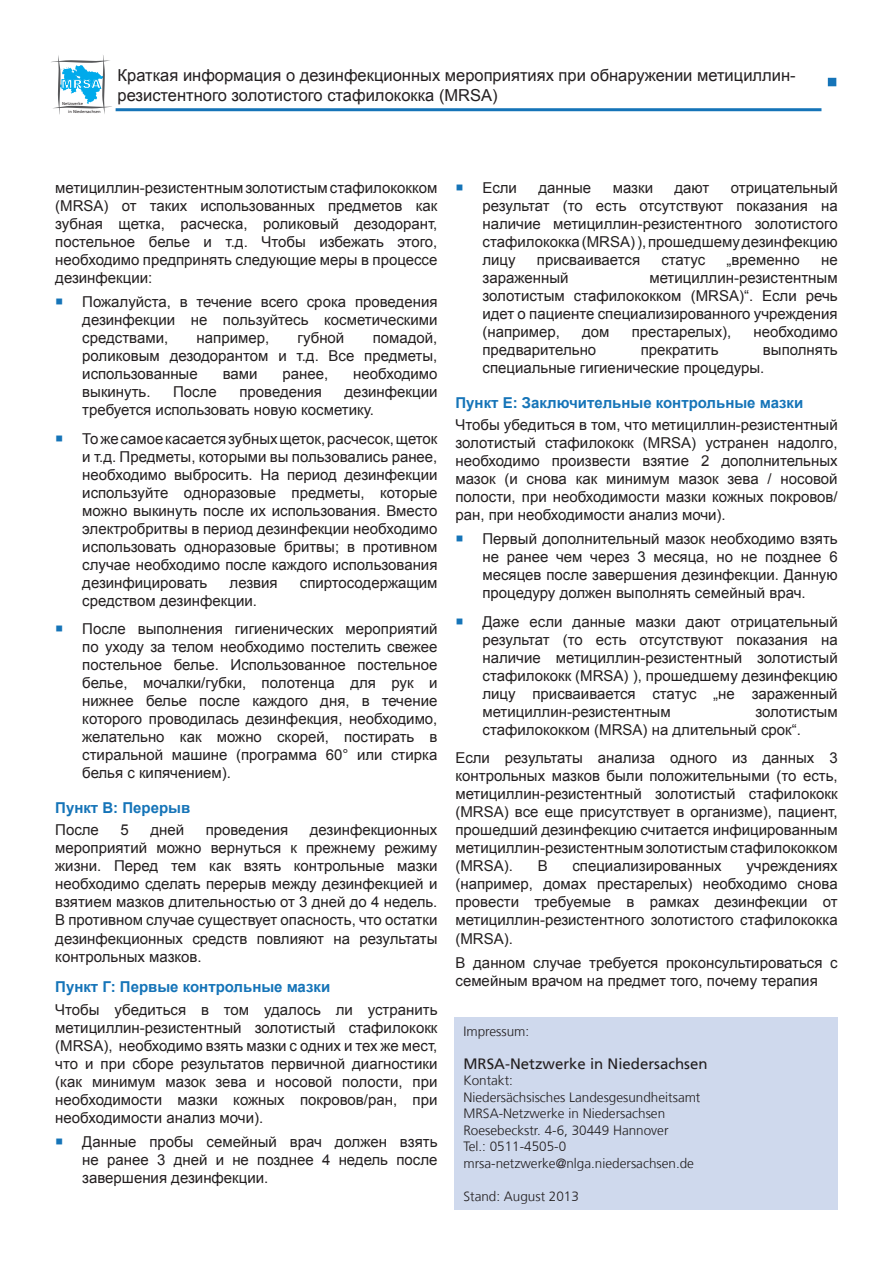
<style>
.page{position:relative;width:893px;height:1263px;background:#fff}
.page>*{position:absolute;margin:0;border:0;box-sizing:border-box;transform-origin:0 0}
.Titel_Seite_2{font:16.5px/19.8px "Arial";color:#231f20}
.Text_ohne_Einzug{font:15px/18px "Arial";color:#231f20;text-align:justify}
.Zwischenüberschrift{font:700 15px "Arial";color:#1574b8}
.t1{font:15px "NDS Frutiger";color:#231f20}
.t2{font:300 13.5px/16.5px "NDS Frutiger";color:#231f20}
.t3{font:900 12.15px "Arial";color:#fff}
.t4{font:4.2px/7.9px "NDS Frutiger";color:#231f20}
</style>
<div class="page">
<svg style="left:51px;top:55px;width:61px;height:60px"></svg>
<div style="left:828px;top:78px;width:8px;height:8px;background:#1574b8"></div>
<hr style="left:116px;top:108px;width:705px;height:3px;background:#1574b8">
<div style="left:454px;top:1017px;width:384px;height:192px;background:#cfd9ed"></div>
<p class="t3" style="left:61px;top:75px;width:41px">MRSA</p>
<p class="t4" style="left:68px;top:99px;width:34px;text-indent:-6px">Netzwerke<br>in Niedersachsen</p>
<p class="Titel_Seite_2" style="left:118px;top:65px;width:679px">Краткая информация о дезинфекционных мероприятиях при обнаружении метициллин&shy;резистентного золотистого стафилококка (MRSA)</p>
<p class="Text_ohne_Einzug" style="left:55px;top:178px;width:384px">метициллин-резистентным золотистым стафилококком (MRSA) от таких использованных предметов как зубная щетка, расческа, роликовый дезодорант, постельное белье и т.д. Чтобы избежать этого, необходимо предпринять следующие меры в процессе дезинфекции:</p>
<p class="Text_ohne_Einzug" style="left:82px;top:293px;width:357px">Пожалуйста, в течение всего срока проведения дезинфекции не пользуйтесь косметическими средствами,</p>
<p class="Text_ohne_Einzug" style="left:197px;top:329px;width:74px">например,</p>
<p class="Text_ohne_Einzug" style="left:298px;top:329px;width:48px">губной</p>
<p class="Text_ohne_Einzug" style="left:82px;top:329px;width:357px;text-indent:290px">помадой, роликовым дезодорантом и т.д. Все предметы, использованные</p>
<p class="Text_ohne_Einzug" style="left:223px;top:365px;width:36px">вами</p>
<p class="Text_ohne_Einzug" style="left:282px;top:365px;width:47px">ранее,</p>
<p class="Text_ohne_Einzug" style="left:353px;top:365px;width:86px">необходимо</p>
<p class="Text_ohne_Einzug" style="left:82px;top:383px;width:357px;text-indent:262px">дезинфекции требуется использовать новую косметику.</p>
<p class="Text_ohne_Einzug" style="left:82px;top:429px;width:357px">То же самое касается зубных щеток, расчесок, щеток и т.д. Предметы, которыми вы пользовались ранее, необходимо выбросить. На период дезинфекции используйте одноразовые предметы, которые можно выкинуть после их использования. Вместо электробритвы в период дезинфекции необходимо использовать одноразовые бритвы; в противном случае необходимо после каждого использования дезинфицировать</p>
<p class="Text_ohne_Einzug" style="left:82px;top:383px;width:70px">выкинуть.</p>
<p class="Text_ohne_Einzug" style="left:173px;top:383px;width:45px">После</p>
<p class="Text_ohne_Einzug" style="left:239px;top:383px;width:84px">проведения</p>
<p class="Text_ohne_Einzug" style="left:230px;top:573px;width:50px">лезвия</p>
<p class="Text_ohne_Einzug" style="left:300px;top:573px;width:139px">спиртосодержащим</p>
<p class="Text_ohne_Einzug" style="left:82px;top:591px;width:176px">средством дезинфекции.</p>
<p class="Text_ohne_Einzug" style="left:82px;top:620px;width:357px">После выполнения гигиенических мероприятий по уходу за телом необходимо постелить свежее постельное белье. Использованное постельное белье, мочалки/губки, полотенца для рук и нижнее белье после каждого дня, в течение которого проводилась дезинфекция, необходимо, желательно как можно скорей, постирать в стиральной машине (программа 60° или стирка белья с кипячением).</p>
<p class="Zwischenüberschrift" style="left:55px;top:798px;width:137px">Пункт В: Перерыв</p>
<p class="Text_ohne_Einzug" style="left:55px;top:821px;width:45px">После</p>
<p class="Text_ohne_Einzug" style="left:121px;top:821px;width:10px">5</p>
<p class="Text_ohne_Einzug" style="left:150px;top:821px;width:35px">дней</p>
<p class="Text_ohne_Einzug" style="left:206px;top:821px;width:84px">проведения</p>
<p class="Text_ohne_Einzug" style="left:55px;top:821px;width:384px;text-indent:254px">дезинфекционных мероприятий можно вернуться к прежнему режиму жизни. Перед тем как взять контрольные мазки необходимо сделать перерыв между дезинфекцией и взятием мазков длительностью от 3 дней до 4 недель.<br>В противном случае существует опасность, что остатки дезинфекционных средств повлияют на результаты контрольных мазков.</p>
<p class="Zwischenüberschrift" style="left:55px;top:977px;width:277px">Пункт Г: Первые контрольные мазки</p>
<p class="Text_ohne_Einzug" style="left:55px;top:1000px;width:384px">Чтобы убедиться в том удалось ли устранить метициллин-резистентный золотистый стафилококк (MRSA), необходимо взять мазки с одних и тех же мест, что и при сборе результатов первичной диагностики (как минимум мазок зева и носовой полости, при необходимости мазки кожных покровов/ран, при необходимости анализ мочи).</p>
<p class="Text_ohne_Einzug" style="left:82px;top:1133px;width:357px">Данные пробы семейный врач должен взять не ранее 3 дней и не позднее 4 недель после завершения дезинфекции.</p>
<p class="Text_ohne_Einzug" style="left:482px;top:178px;width:36px">Если</p>
<p class="Text_ohne_Einzug" style="left:538px;top:178px;width:54px">данные</p>
<p class="Text_ohne_Einzug" style="left:613px;top:178px;width:42px">мазки</p>
<p class="Text_ohne_Einzug" style="left:674px;top:178px;width:36px">дают</p>
<p class="Text_ohne_Einzug" style="left:482px;top:178px;width:357px;text-indent:248px">отрицательный результат (то есть отсутствуют показания на наличие метициллин-резистентного золотистого стафилококка (MRSA) ), прошедшему дезинфекцию лицу</p>
<p class="Text_ohne_Einzug" style="left:537px;top:250px;width:105px">присваивается</p>
<p class="Text_ohne_Einzug" style="left:661px;top:250px;width:46px">статус</p>
<p class="Text_ohne_Einzug" style="left:727px;top:250px;width:75px">„временно</p>
<p class="Text_ohne_Einzug" style="left:821px;top:250px;width:18px">не</p>
<p class="Text_ohne_Einzug" style="left:482px;top:268px;width:87px">зараженный</p>
<p class="Text_ohne_Einzug" style="left:482px;top:268px;width:357px;text-indent:167px">метициллин-резистентным золотистым стафилококком (MRSA)“. Если речь идет о пациенте специализированного учреждения (например,</p>
<p class="Text_ohne_Einzug" style="left:582px;top:322px;width:29px">дом</p>
<p class="Text_ohne_Einzug" style="left:632px;top:322px;width:101px">престарелых),</p>
<p class="Text_ohne_Einzug" style="left:753px;top:322px;width:86px">необходимо</p>
<p class="Text_ohne_Einzug" style="left:482px;top:340px;width:115px">предварительно</p>
<p class="Text_ohne_Einzug" style="left:641px;top:340px;width:79px">прекратить</p>
<p class="Text_ohne_Einzug" style="left:482px;top:340px;width:357px;text-indent:280px">выполнять специальные гигиенические процедуры.</p>
<p class="Zwischenüberschrift" style="left:455px;top:392px;width:349px">Пункт E: Заключительные контрольные мазки</p>
<p class="Text_ohne_Einzug" style="left:455px;top:416px;width:384px">Чтобы убедиться в том, что метициллин-резистентный золотистый стафилококк (MRSA) устранен надолго, необходимо произвести взятие 2 дополнительных мазок (и снова как минимум мазок зева / носовой полости, при необходимости мазки кожных покровов/ ран, при необходимости анализ мочи).</p>
<p class="Text_ohne_Einzug" style="left:482px;top:530px;width:357px">Первый дополнительный мазок необходимо взять не ранее чем через 3 месяца, но не позднее 6 месяцев после завершения дезинфекции. Данную процедуру должен выполнять семейный врач.</p>
<p class="Text_ohne_Einzug" style="left:482px;top:613px;width:357px">Даже если данные мазки дают отрицательный результат (то есть отсутствуют показания на наличие метициллин-резистентный золотистый стафилококк (MRSA) ), прошедшему дезинфекцию лицу присваивается статус „не зараженный метициллин-резистентным</p>
<p class="Text_ohne_Einzug" style="left:482px;top:703px;width:357px;text-indent:273px">золотистым стафилококком (MRSA) на длительный срок“.</p>
<p class="Text_ohne_Einzug" style="left:455px;top:749px;width:384px">Если результаты анализа одного из данных 3 контрольных мазков были положительными (то есть, метициллин-резистентный золотистый стафилококк (MRSA) все еще присутствует в организме), пациент, прошедший дезинфекцию считается инфицированным метициллин-резистентным золотистым стафилококком (MRSA).</p>
<p class="Text_ohne_Einzug" style="left:538px;top:857px;width:12px">В</p>
<p class="Text_ohne_Einzug" style="left:572px;top:857px;width:151px">специализированных</p>
<p class="Text_ohne_Einzug" style="left:455px;top:857px;width:384px;text-indent:291px">учреждениях (например, домах престарелых) необходимо снова провести требуемые в рамках дезинфекции от метициллин-резистентного золотистого стафилококка (MRSA).</p>
<p class="Text_ohne_Einzug" style="left:455px;top:954px;width:384px">В данном случае требуется проконсультироваться с семейным врачом на предмет того, почему терапия</p>
<p class="t2" style="left:463px;top:1023px;width:67px">Impressum:</p>
<p class="t1" style="left:463px;top:1055px;width:246px">MRSA-Netzwerke in Niedersachsen</p>
<p class="t2" style="left:463px;top:1072px;width:51px">Kontakt:</p>
<p class="t2" style="left:463px;top:1089px;width:239px">Niedersächsisches Landesgesundheitsamt<br>MRSA-Netzwerke in Niedersachsen</p>
<p class="t2" style="left:463px;top:1122px;width:207px">Roesebeckstr. 4-6, 30449 Hannover</p>
<p class="t2" style="left:463px;top:1138px;width:104px">Tel.: 0511-4505-0</p>
<p class="t2" style="left:463px;top:1155px;width:232px">mrsa-netzwerke@nlga.niedersachsen.de</p>
<p class="t2" style="left:463px;top:1188px;width:117px">Stand: August 2013</p>
</div>
